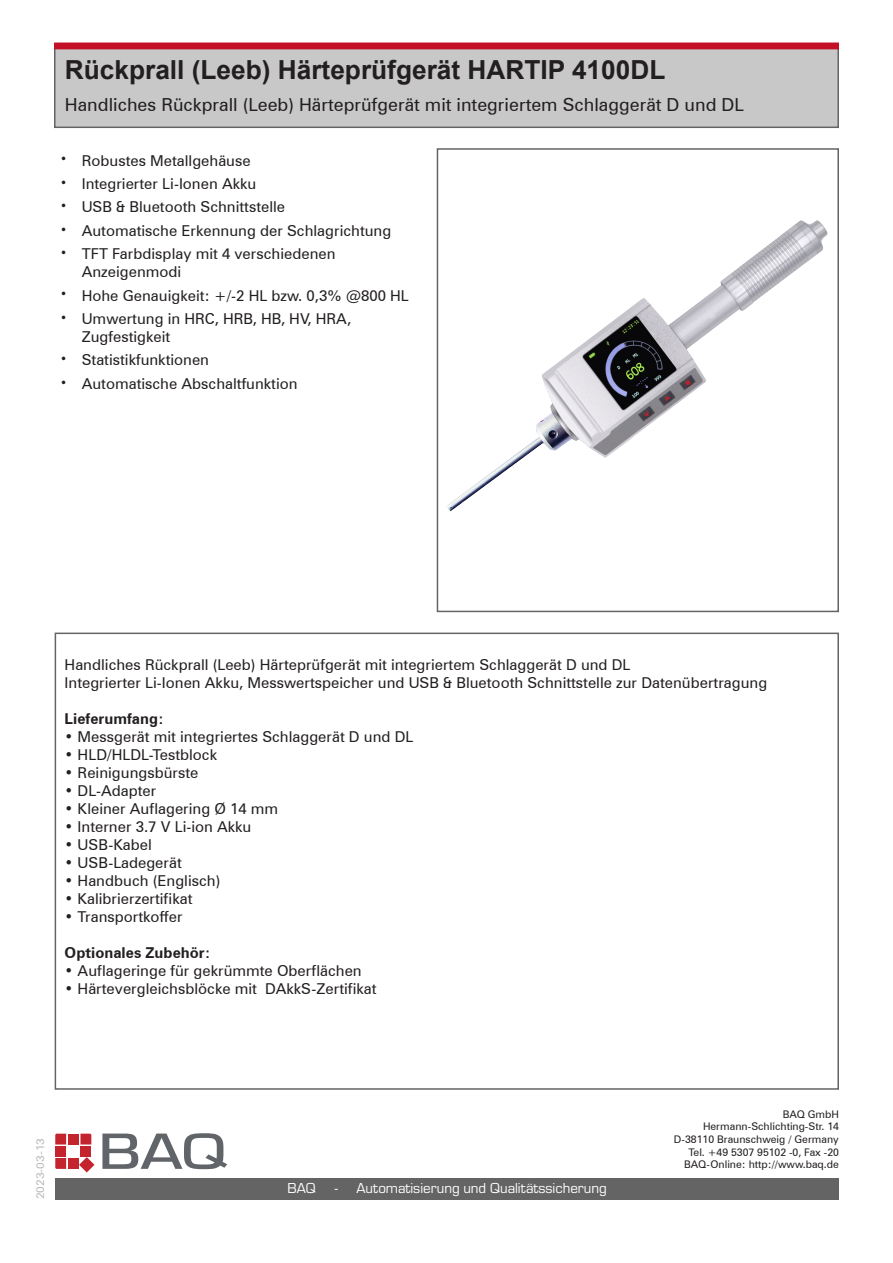
<style>
.page{position:relative;width:893px;height:1263px;background:#fff}
.page>*{position:absolute;margin:0;border:0;box-sizing:border-box;transform-origin:0 0}
.t1{font:700 26.25px "Arial";color:#231f20}
.t2{font:18px "Zurich BT";color:#231f20}
.t3{font:15px "Zurich BT";color:#231f20}
.t4{font:15px "Eurostile";color:#fff}
.t5{font:700 15px "Zurich BT";color:#231f20}
.t6{font:12px "Zurich BT";color:#231f20}
.t7{font:10.8px "Zurich BT";color:#bcbdc0;scale:1.11 1}
.t8{font:10.5px "Zurich BT";color:#231f20}
</style>
<div class="page">
<div style="left:55px;top:1178px;width:784px;height:21px;background:#646464"></div>
<div style="left:55px;top:1146px;width:11px;height:11px;background:#c4242e"></div>
<div style="left:68px;top:1158px;width:11px;height:11px;background:#c4242e"></div>
<div style="left:68px;top:1134px;width:11px;height:10px;background:#c4242e"></div>
<svg style="left:79px;top:1157px;width:15px;height:15px"></svg>
<div style="left:80px;top:1146px;width:11px;height:11px;background:#c4242e"></div>
<svg style="left:55px;top:1134px;width:11px;height:10px"></svg>
<svg style="left:80px;top:1134px;width:11px;height:10px"></svg>
<svg style="left:55px;top:1158px;width:11px;height:11px"></svg>
<svg style="left:102px;top:1133px;width:125px;height:36px"></svg>
<div style="left:54px;top:47px;width:785px;height:81px;background:#c8c8c8;border:2px solid #646464"></div>
<div style="left:54px;top:43px;width:785px;height:6px;background:#c31026"></div>
<div style="left:437px;top:148px;width:402px;height:464px;border:2px solid #646464"></div>
<div style="left:55px;top:633px;width:784px;height:457px;border:2px solid #646464"></div>
<img style="left:447px;top:220px;width:380px;height:292px">
<p class="t1" style="left:65px;top:51px;width:602px">Rückprall (Leeb) Härteprüfgerät HARTIP 4100DL</p>
<p class="t2" style="left:65px;top:92px;width:681px">Handliches Rückprall (Leeb) Härteprüfgerät mit integriertem Schlaggerät D und DL</p>
<p class="t6" style="left:60px;top:151px;width:9px">•</p>
<p class="t3" style="left:82px;top:150px;width:171px">Robustes Metallgehäuse</p>
<p class="t6" style="left:60px;top:174px;width:9px">•</p>
<p class="t3" style="left:82px;top:173px;width:176px">Integrierter Li-Ionen Akku</p>
<p class="t6" style="left:60px;top:197px;width:9px">•</p>
<p class="t3" style="left:82px;top:196px;width:205px">USB &amp; Bluetooth Schnittstelle</p>
<p class="t6" style="left:60px;top:221px;width:9px">•</p>
<p class="t3" style="left:82px;top:220px;width:311px">Automatische Erkennung der Schlagrichtung</p>
<p class="t6" style="left:60px;top:244px;width:9px">•</p>
<p class="t3" style="left:82px;top:243px;width:255px">TFT Farbdisplay mit 4 verschiedenen</p>
<p class="t3" style="left:82px;top:261px;width:101px">Anzeigenmodi</p>
<p class="t6" style="left:60px;top:286px;width:9px">•</p>
<p class="t3" style="left:82px;top:285px;width:329px">Hohe Genauigkeit: +/-2 HL bzw. 0,3% @800 HL</p>
<p class="t6" style="left:60px;top:309px;width:9px">•</p>
<p class="t3" style="left:82px;top:308px;width:271px">Umwertung in HRC, HRB, HB, HV, HRA,</p>
<p class="t3" style="left:82px;top:326px;width:90px">Zugfestigkeit</p>
<p class="t6" style="left:60px;top:350px;width:9px">•</p>
<p class="t3" style="left:82px;top:349px;width:129px">Statistikfunktionen</p>
<p class="t6" style="left:60px;top:374px;width:9px">•</p>
<p class="t3" style="left:82px;top:373px;width:217px">Automatische Abschaltfunktion</p>
<p class="t3" style="left:65px;top:654px;width:567px">Handliches Rückprall (Leeb) Härteprüfgerät mit integriertem Schlaggerät D und DL</p>
<p class="t3" style="left:65px;top:672px;width:704px">Integrierter Li-Ionen Akku, Messwertspeicher und USB &amp; Bluetooth Schnittstelle zur Datenübertragung</p>
<p class="t5" style="left:65px;top:707px;width:101px">Lieferumfang:</p>
<p class="t3" style="left:65px;top:726px;width:350px">• Messgerät mit integriertes Schlaggerät D und DL</p>
<p class="t3" style="left:65px;top:744px;width:154px">• HLD/HLDL-Testblock</p>
<p class="t3" style="left:65px;top:762px;width:135px">• Reinigungsbürste</p>
<p class="t3" style="left:65px;top:780px;width:93px">• DL-Adapter</p>
<p class="t3" style="left:65px;top:798px;width:215px">• Kleiner Auflagering Ø 14 mm</p>
<p class="t3" style="left:65px;top:816px;width:188px">• Interner 3.7 V Li-ion Akku</p>
<p class="t3" style="left:65px;top:834px;width:89px">• USB-Kabel</p>
<p class="t3" style="left:65px;top:852px;width:119px">• USB-Ladegerät</p>
<p class="t3" style="left:65px;top:870px;width:157px">• Handbuch (Englisch)</p>
<p class="t3" style="left:65px;top:888px;width:129px">• Kalibrierzertifikat</p>
<p class="t3" style="left:65px;top:906px;width:120px">• Transportkoffer</p>
<p class="t5" style="left:65px;top:941px;width:147px">Optionales Zubehör:</p>
<p class="t3" style="left:65px;top:960px;width:299px">• Auflageringe für gekrümmte Oberflächen</p>
<p class="t3" style="left:65px;top:978px;width:314px">• Härtevergleichsblöcke mit DAkkS-Zertifikat</p>
<p class="t7" style="left:33px;top:1199px;width:56px;rotate:-90deg">2023-03-13</p>
<p class="t4" style="left:287px;top:1180px;width:30px">BAQ</p>
<p class="t4" style="left:335px;top:1180px;width:274px">- Automatisierung und Qualitätssicherung</p>
<p class="t8" style="left:783px;top:1107px;width:58px">BAQ GmbH</p>
<p class="t8" style="left:703px;top:1119px;width:137px">Hermann-Schlichting-Str. 14</p>
<p class="t8" style="left:674px;top:1132px;width:167px">D-38110 Braunschweig / Germany</p>
<p class="t8" style="left:688px;top:1144px;width:152px">Tel. +49 5307 95102 -0, Fax -20</p>
<p class="t8" style="left:684px;top:1157px;width:156px">BAQ-Online: http://www.baq.de</p>
</div>
